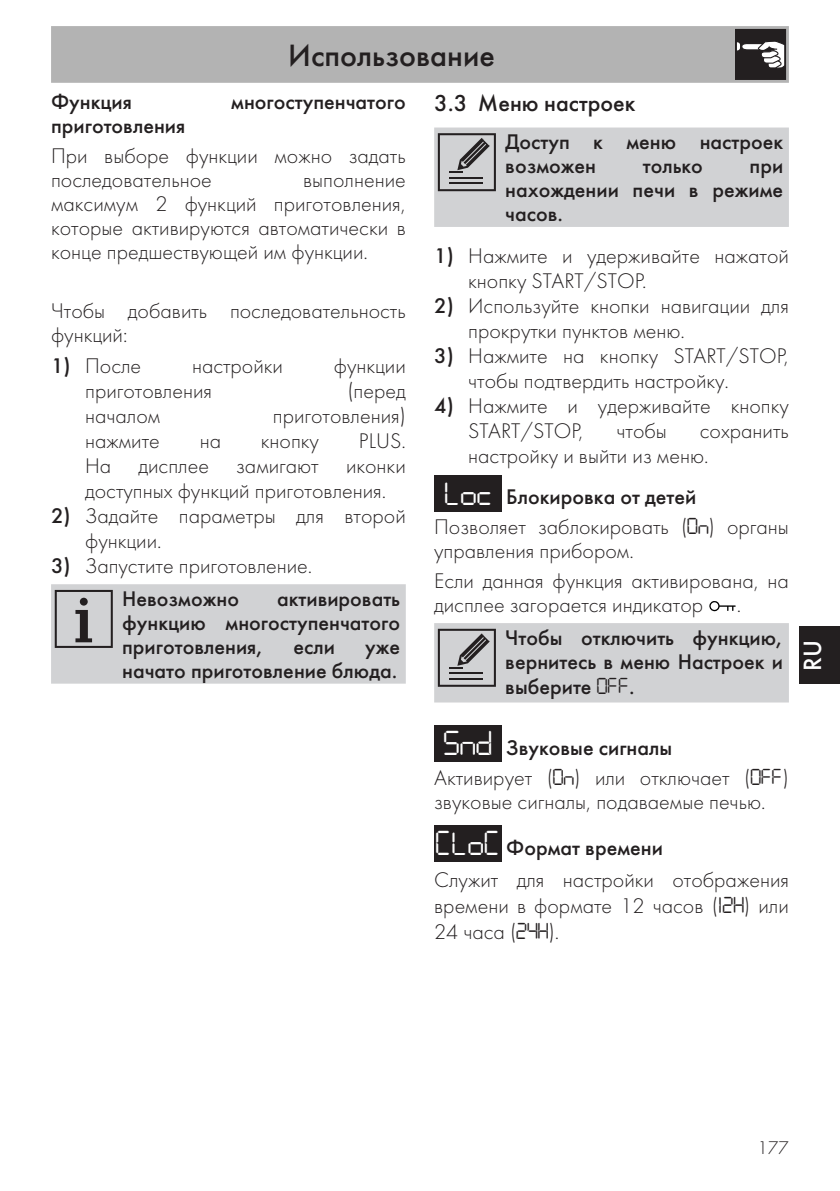
<style>
.page{position:relative;width:840px;height:1191px;background:#fff}
.page>*{position:absolute;margin:0;border:0;box-sizing:border-box;transform-origin:0 0}
.Titoletto{font:36px "Digital Danilo";color:#fff}
.t1{font:500 32px "Futura";color:#231f20}
.t2{font:500 26px "Futura";color:#fff}
.t3{font:500 24px "Futura";color:#231f20}
.Testo{font:300 22px/24px "Futura";color:#231f20}
.Avvertenze{font:500 22px/24px "Futura";color:#231f20;text-align:justify}
.Testo-2{font:500 22px/24px "Futura";color:#231f20;text-align:justify}
.Titoletto-2{font:500 22px "Futura";color:#231f20}
.t4{font:300 19px "Futura";color:#231f20}
.s1{font-weight:500}
.s2{font-family:"Digital Danilo";font-weight:400;font-size:24px}
</style>
<div class="page">
<div style="left:798px;top:626px;width:41px;height:58px;background:#231f20"></div>
<div style="left:51px;top:26px;width:737px;height:57px;background:#b3b3b3"></div>
<svg style="left:734px;top:29px;width:51px;height:51px;background:#504d4e"></svg>
<div style="left:51px;top:584px;width:354px;height:99px;background:#d1d2d4"></div>
<div style="left:434px;top:127px;width:354px;height:100px;background:#d1d2d4"></div>
<div style="left:434px;top:474px;width:67px;height:37px;background:#231f20"></div>
<svg style="left:709px;top:601px;width:26px;height:11px"></svg>
<div style="left:434px;top:623px;width:354px;height:79px;background:#d1d2d4"></div>
<div style="left:434px;top:725px;width:67px;height:37px;background:#231f20"></div>
<div style="left:434px;top:825px;width:67px;height:37px;background:#231f20"></div>
<h2 class="t1" style="left:288px;top:36px;width:208px">Использование</h2>
<p class="Titoletto-2" style="left:51px;top:88px;width:82px">Функция</p>
<p class="Titoletto-2" style="left:231px;top:88px;width:176px">многоступенчатого</p>
<p class="Titoletto-2" style="left:51px;top:112px;width:136px">приготовления</p>
<p class="Testo" style="left:51px;top:144px;width:356px">При выборе функции можно задать последовательное</p>
<p class="Testo" style="left:51px;top:168px;width:356px;text-align:justify;text-indent:252px">выполнение максимум 2 функций приготовления, которые активируются автоматически в конце предшествующей им функции.</p>
<p class="Testo" style="left:51px;top:299px;width:356px">Чтобы добавить последовательность функций:</p>
<p class="Testo" style="left:51px;top:354px;width:92px"><span class="s1">1)</span> После</p>
<p class="Testo" style="left:192px;top:354px;width:92px">настройки</p>
<p class="Testo" style="left:333px;top:354px;width:73px">функции</p>
<p class="Testo" style="left:85px;top:379px;width:128px">приготовления</p>
<p class="Testo" style="left:347px;top:379px;width:60px">(перед</p>
<p class="Testo" style="left:85px;top:404px;width:77px">началом</p>
<p class="Testo" style="left:273px;top:404px;width:134px">приготовления)</p>
<p class="Testo" style="left:85px;top:429px;width:76px">нажмите</p>
<p class="Testo" style="left:199px;top:429px;width:23px">на</p>
<p class="Testo" style="left:261px;top:429px;width:60px">кнопку</p>
<p class="Testo" style="left:85px;top:428px;width:322px;line-height:25px;text-align:justify;text-indent:273px">PLUS.<br>На дисплее замигают иконки доступных функций приготовления.</p>
<p class="Testo" style="left:85px;top:503px;width:322px;line-height:25px;text-indent:-34px"><span class="s1">2)</span> Задайте параметры для второй функции.</p>
<p class="Testo" style="left:51px;top:554px;width:262px"><span class="s1">3)</span> Запустите приготовление.</p>
<p class="Testo-2" style="left:122px;top:587px;width:118px">Невозможно</p>
<p class="Testo-2" style="left:122px;top:587px;width:279px;text-indent:155px">активировать функцию многоступенчатого приготовления,</p>
<p class="Testo-2" style="left:293px;top:635px;width:43px">если</p>
<p class="Testo-2" style="left:122px;top:635px;width:279px;text-align:right">уже<br>начато приготовление блюда.</p>
<p class="t3" style="left:434px;top:88px;width:203px">3.3 Меню настроек</p>
<p class="Avvertenze" style="left:505px;top:130px;width:279px">Доступ к меню настроек возможен</p>
<p class="Avvertenze" style="left:505px;top:154px;width:279px;text-indent:244px">при нахождении печи в режиме часов.</p>
<p class="Testo" style="left:468px;top:244px;width:322px;line-height:25px;text-indent:-34px"><span class="s1">1)</span> Нажмите и удерживайте нажатой кнопку START/STOP.</p>
<p class="Testo" style="left:468px;top:294px;width:322px;line-height:25px;text-indent:-34px"><span class="s1">2)</span> Используйте кнопки навигации для прокрутки пунктов меню.</p>
<p class="Testo" style="left:468px;top:344px;width:322px;line-height:25px;text-indent:-34px"><span class="s1">3)</span> Нажмите на кнопку START/STOP, чтобы подтвердить настройку.</p>
<p class="Testo" style="left:468px;top:394px;width:322px;line-height:25px;text-indent:-34px"><span class="s1">4)</span> Нажмите и удерживайте кнопку<br>START/STOP,</p>
<p class="Avvertenze" style="left:642px;top:154px;width:62px">только</p>
<p class="Testo" style="left:616px;top:419px;width:52px">чтобы</p>
<p class="Testo" style="left:468px;top:419px;width:322px;line-height:25px;text-indent:231px">сохранить настройку и выйти из меню.</p>
<p class="Titoletto" style="left:444px;top:464px;width:48px">Loc</p>
<p class="Titoletto-2" style="left:506px;top:484px;width:191px">Блокировка от детей</p>
<p class="Testo" style="left:434px;top:515px;width:356px">Позволяет заблокировать (<span class="s2">On</span>) органы управления прибором.</p>
<p class="Testo" style="left:434px;top:568px;width:356px">Если данная функция активирована, на дисплее загорается индикатор</p>
<p class="Testo" style="left:736px;top:592px;width:6px">.</p>
<p class="Avvertenze" style="left:505px;top:625px;width:279px;line-height:24.6px">Чтобы отключить функцию, вернитесь в меню Настроек и выберите <span class="s2">OFF</span>.</p>
<p class="Titoletto" style="left:443px;top:714px;width:50px">Snd</p>
<p class="Titoletto-2" style="left:506px;top:734px;width:167px">Звуковые сигналы</p>
<p class="Testo" style="left:434px;top:765px;width:356px">Активирует (<span class="s2">On</span>) или отключает (<span class="s2">OFF</span>) звуковые сигналы, подаваемые печью.</p>
<p class="Titoletto" style="left:435px;top:815px;width:66px">CLoC</p>
<p class="Titoletto-2" style="left:506px;top:834px;width:158px">Формат времени</p>
<p class="Testo" style="left:434px;top:866px;width:356px;line-height:26px;text-align:justify">Служит для настройки отображения времени в формате 12 часов (<span class="s2">12H</span>) или 24 часа (<span class="s2">24H</span>).</p>
<p class="t2" style="left:796px;top:671px;width:32px;rotate:-90deg">RU</p>
<p class="t4" style="left:757px;top:1136px;width:33px">177</p>
</div>
